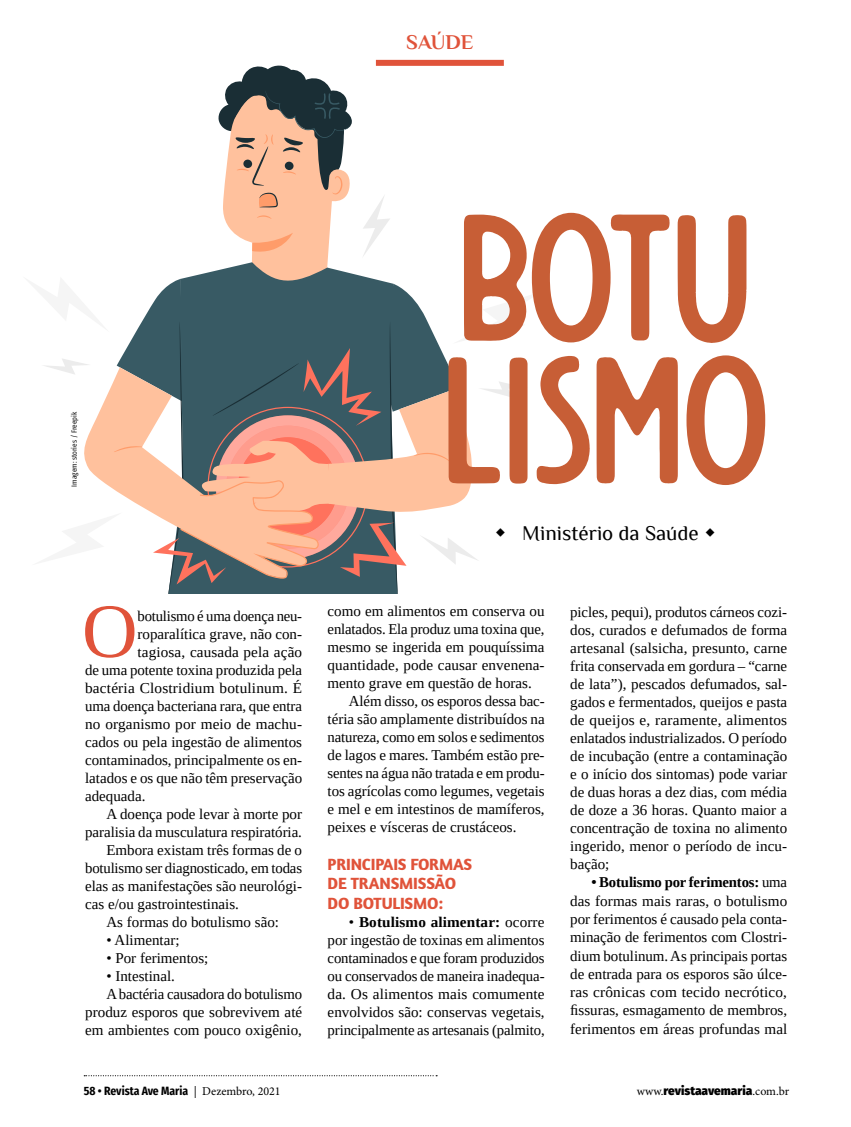
<style>
.page{position:relative;width:851px;height:1127px;background:#fff}
.page>*{position:absolute;margin:0;border:0;box-sizing:border-box;transform-origin:0 0}
.t1{font:180px/142.5px "Montebello Rounded";letter-spacing:-.035em;color:#c75e36}
.t2{font:76.95px "Tinos";color:#e0533a}
.t3{font:21px "Philosopher";color:#000}
.t4{font:700 21px "Philosopher";letter-spacing:-.005em;color:#e0533a}
.t5{font:700 16.5px/19.5px "Amaranth";letter-spacing:-.01em;color:#e0533a}
.t6{font:15px/18px "Tinos";color:#000;text-align:justify}
.t7{font:700 12px "Fira Sans Condensed";color:#000}
.t8{font:900 12px "Fira Sans";color:#000}
.t9{font:7.5px "Fira Sans Condensed";color:#000}
.s1{font-weight:700}
.s2{font-family:"Minion Pro";font-weight:400}
</style>
<div class="page">
<div style="left:376px;top:60px;width:128px;height:6px;background:#e0533a"></div>
<svg style="left:84px;top:1075px;width:353px;height:1px"></svg>
<svg style="left:44px;top:64px;width:482px;height:529px"></svg>
<h3 class="t4" style="left:406px;top:31px;width:69px">SAÚDE</h3>
<p class="t9" style="left:67px;top:487px;width:76px;rotate:-90deg">Imagem: stories / Freepik</p>
<h1 class="t1" style="left:441px;top:200px;width:328px">BOTU<br>LISMO</h1>
<h3 class="t3" style="left:522px;top:522px;width:178px">Ministério da Saúde</h3>
<h2 class="t2" style="left:82px;top:581px;width:57px">O</h2>
<p class="t6" style="left:138px;top:607px;width:166px">botulismo é uma doença neu-</p>
<p class="t6" style="left:138px;top:625px;width:166px">roparalítica grave, não con-</p>
<p class="t6" style="left:138px;top:643px;width:166px">tagiosa, causada pela ação</p>
<p class="t6" style="left:85px;top:661px;width:218px">de uma potente toxina produzida pela</p>
<p class="t6" style="left:85px;top:679px;width:218px">bactéria Clostridium botulinum. É</p>
<p class="t6" style="left:85px;top:697px;width:218px">uma doença bacteriana rara, que entra</p>
<p class="t6" style="left:85px;top:715px;width:218px">no organismo por meio de machu-</p>
<p class="t6" style="left:85px;top:733px;width:218px">cados ou pela ingestão de alimentos</p>
<p class="t6" style="left:85px;top:751px;width:218px">contaminados, principalmente os en-</p>
<p class="t6" style="left:85px;top:769px;width:218px">latados e os que não têm preservação</p>
<p class="t6" style="left:85px;top:787px;width:62px">adequada.</p>
<p class="t6" style="left:106px;top:805px;width:197px">A doença pode levar à morte por</p>
<p class="t6" style="left:85px;top:823px;width:218px">paralisia da musculatura respiratória.</p>
<p class="t6" style="left:106px;top:841px;width:197px">Embora existam três formas de o</p>
<p class="t6" style="left:85px;top:859px;width:218px">botulismo ser diagnosticado, em todas</p>
<p class="t6" style="left:85px;top:877px;width:218px">elas as manifestações são neurológi-</p>
<p class="t6" style="left:85px;top:895px;width:155px">cas e/ou gastrointestinais.</p>
<p class="t6" style="left:106px;top:913px;width:174px">As formas do botulismo são:</p>
<p class="t6" style="left:106px;top:931px;width:75px">• Alimentar;</p>
<p class="t6" style="left:106px;top:949px;width:103px">• Por ferimentos;</p>
<p class="t6" style="left:106px;top:967px;width:70px">• Intestinal.</p>
<p class="t6" style="left:106px;top:985px;width:197px">A bactéria causadora do botulismo</p>
<p class="t6" style="left:85px;top:1003px;width:218px">produz esporos que sobrevivem até</p>
<p class="t6" style="left:85px;top:1021px;width:218px">em ambientes com pouco oxigênio,</p>
<p class="t6" style="left:327px;top:602px;width:218px">como em alimentos em conserva ou</p>
<p class="t6" style="left:327px;top:620px;width:218px">enlatados. Ela produz uma toxina que,</p>
<p class="t6" style="left:327px;top:638px;width:218px">mesmo se ingerida em pouquíssima</p>
<p class="t6" style="left:327px;top:656px;width:218px">quantidade, pode causar envenena-</p>
<p class="t6" style="left:327px;top:674px;width:206px">mento grave em questão de horas.</p>
<p class="t6" style="left:349px;top:692px;width:197px">Além disso, os esporos dessa bac-</p>
<p class="t6" style="left:327px;top:710px;width:218px">téria são amplamente distribuídos na</p>
<p class="t6" style="left:327px;top:728px;width:218px">natureza, como em solos e sedimentos</p>
<p class="t6" style="left:327px;top:746px;width:218px">de lagos e mares. Também estão pre-</p>
<p class="t6" style="left:327px;top:764px;width:218px">sentes na água não tratada e em produ-</p>
<p class="t6" style="left:327px;top:782px;width:218px">tos agrícolas como legumes, vegetais</p>
<p class="t6" style="left:327px;top:800px;width:218px">e mel e em intestinos de mamíferos,</p>
<p class="t6" style="left:327px;top:818px;width:190px">peixes e vísceras de crustáceos.</p>
<p class="t5" style="left:327px;top:854px;width:146px">PRINCIPAIS FORMAS<br>DE TRANSMISSÃO<br>DO BOTULISMO:</p>
<p class="t6" style="left:327px;top:913px;width:218px;text-indent:21px">• <span class="s1">Botulismo alimentar:</span> ocorre por ingestão de toxinas em alimentos contaminados e que foram produzidos ou conservados de maneira inadequa&shy;da. Os alimentos mais comumente envolvidos são: conservas vegetais, principalmente as artesanais (palmito,</p>
<p class="t6" style="left:570px;top:603px;width:218px">picles, pequi), produtos cárneos cozi&shy;dos, curados e defumados de forma artesanal (salsicha, presunto, carne frita conservada em gordura – “carne de lata”), pescados defumados, sal&shy;gados e fermentados, queijos e pasta de queijos e, raramente, alimentos enlatados industrializados. O período de incubação (entre a contaminação e o início dos sintomas) pode variar de duas horas a dez dias, com média de doze a 36 horas. Quanto maior a concentração de toxina no alimento ingerido, menor o período de incu&shy;bação;</p>
<p class="t6" style="left:570px;top:873px;width:218px;text-indent:21px"><span class="s1">• Botulismo por ferimentos:</span> uma das formas mais raras, o botulismo por ferimentos é causado pela conta&shy;minação de ferimentos com Clostri&shy;dium botulinum. As principais portas de entrada para os esporos são úlce&shy;ras crônicas com tecido necrótico, fissuras, esmagamento de membros, ferimentos em áreas profundas mal</p>
<p class="t7" style="left:84px;top:1080px;width:198px">58 • Revista Ave Maria <span class="s2">| Dezembro, 2021</span></p>
<p class="t8" style="left:636px;top:1080px;width:154px"><span class="s2">www.</span>revistaavemaria<span class="s2">.com.br</span></p>
</div>
